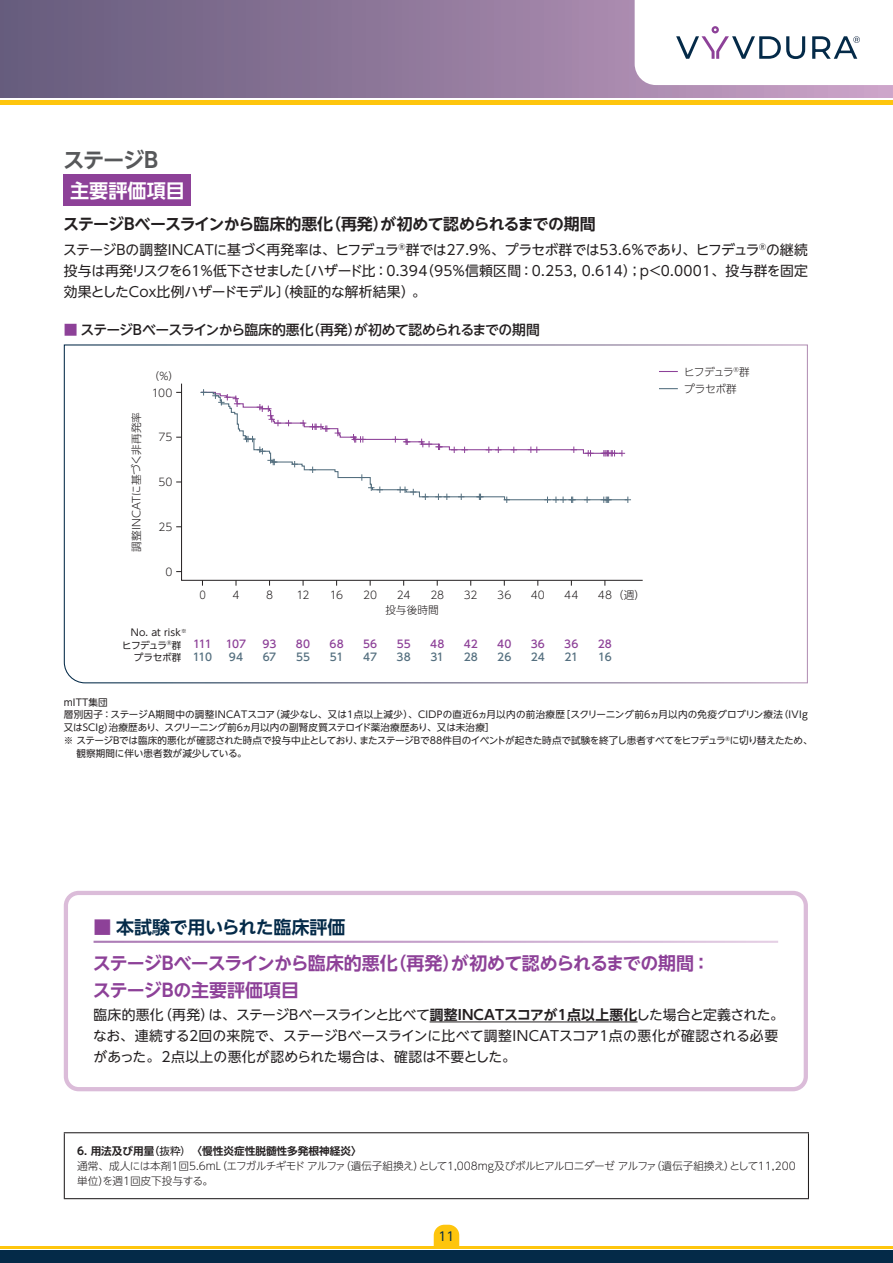
<style>
.page{position:relative;width:893px;height:1263px;background:#fff}
.page>*{position:absolute;margin:0;border:0;box-sizing:border-box;transform-origin:0 0}
.t1{font:700 21.3px "UD Shin Go NT Pro De";letter-spacing:-.055em;color:#57585a}
.t2{font:700 19.2px "UD Shin Go NT Pro De";color:#fff}
.t3{font:700 18px/36.2px "UD Shin Go NT Pro De";letter-spacing:-.02em;color:#8d4198}
.t4{font:700 15.9px "UD Shin Go NT Pro De";letter-spacing:-.04em;color:#231f20}
.t5{font:13.8px/21.3px "UD Shin Go NT Pro";letter-spacing:.015em;color:#231f20;text-align:justify}
.t6{font:500 13.8px "UD Shin Go NT Pro";letter-spacing:-.045em;color:#231f20}
.t7{font:12.15px "UD Shin Go NT Pro";color:#042a48}
.t8{font:300 10.65px/14.9px "UD Shin Go NT Pro";letter-spacing:-.03em;color:#231f20}
.t9{font:300 10.65px "UD Shin Go Pro";letter-spacing:-.005em;color:#231f20}
.t10{font:700 10.65px "UD Shin Go NT Pro De";color:#231f20}
.t11{font:500 10.65px "UD Shin Go Pro";letter-spacing:.005em;color:#8d4198}
.t12{font:500 10.65px "UD Shin Go Pro";letter-spacing:-.035em;color:#546f7f}
.t13{font:300 10.65px/17.1px "UD Shin Go Pro";letter-spacing:-.035em;color:#231f20}
.t14{font:300 10.65px "UD Shin Go Pro";letter-spacing:-.005em;color:#231f20;scale:.92 1}
.t15{font:300 10.35px "UD Shin Go Pro";color:#231f20}
.t16{font:9.6px "UD Shin Go NT Pro";letter-spacing:.03em;color:#231f20}
.t17{font:9.6px "UD Shin Go NT Pro";letter-spacing:-.035em;color:#231f20}
.t18{font:9.6px "UD Shin Go NT Pro";color:#231f20}
.t19{font:9.6px "UD Shin Go Pro";letter-spacing:-.01em;color:#231f20}
.s1{color:#8d4198}
.s2{color:#042a48}
.s3{font-family:"UD Shin Go NT Pro De";font-weight:700}
.s4{font-family:"UD Shin Go NT Pro";font-weight:500}
.s5{font-family:"UD Shin Go NT Pro";font-weight:400}
</style>
<div class="page">
<div style="left:0;top:1250px;width:893px;height:13px;background:#042a48"></div>
<hr style="left:0;top:1246px;width:893px;height:2px;background:#fec50d">
<div style="left:0;top:0;width:893px;height:98px;background:linear-gradient(to right,#63597a,#cba2c7)"></div>
<hr style="left:0;top:100px;width:893px;height:4px;background:#fec50d">
<svg style="left:434px;top:1225px;width:25px;height:21px"></svg>
<svg style="left:635px;top:0;width:258px;height:85px"></svg>
<hr style="left:64px;top:1132px;width:745px;height:1px;background:#231f20">
<hr style="left:64px;top:1133px;width:1px;height:65px;background:#231f20">
<hr style="left:808px;top:1133px;width:1px;height:65px;background:#231f20">
<hr style="left:64px;top:1198px;width:745px;height:1px;background:#231f20">
<div style="left:64px;top:174px;width:127px;height:32px;background:#8d4198"></div>
<svg style="left:63px;top:344px;width:745px;height:340px"></svg>
<div style="left:64px;top:891px;width:744px;height:200px;border:4px solid #dbbcd9;border-radius:13px"></div>
<hr style="left:430px;top:1021px;width:207px;height:1px;background:#231f20">
<h1 class="t1" style="left:63px;top:142px;width:97px">ステージB</h1>
<h2 class="t2" style="left:70px;top:175px;width:116px">主要評価項目</h2>
<p class="t4" style="left:63px;top:211px;width:534px">ステージBベースラインから臨床的悪化（再発）が初めて認められるまでの期間</p>
<p class="t5" style="left:63px;top:238px;width:746px">ステージBの調整INCATに基づく再発率は、ヒフデュラ<sup>®</sup>群では27.9％、プラセボ群では53.6％であり、ヒフデュラ<sup>®</sup>の継続投与は再発リスクを61％低下させました〔ハザード比：0.394（95％信頼区間：0.253, 0.614）；p＜0.0001、投与群を固定効果としたCox比例ハザードモデル〕（検証的な解析結果）。</p>
<p class="t6" style="left:64px;top:319px;width:478px"><span class="s1">■</span> ステージBベースラインから臨床的悪化（再発）が初めて認められるまでの期間</p>
<p class="t9" style="left:128px;top:552px;width:141px;rotate:-90deg">調整INCATに基づく非再発率</p>
<p class="t15" style="left:149px;top:368px;width:32px">（％）</p>
<p class="t9" style="left:152px;top:384px;width:22px">100</p>
<p class="t9" style="left:159px;top:429px;width:15px">75</p>
<p class="t9" style="left:158px;top:473px;width:16px">50</p>
<p class="t9" style="left:158px;top:518px;width:16px">25</p>
<p class="t9" style="left:166px;top:563px;width:9px">0</p>
<p class="t19" style="left:131px;top:624px;width:57px">No. at risk<sup>※</sup></p>
<p class="t19" style="left:122px;top:637px;width:61px">ヒフデュラ<sup>®</sup>群</p>
<p class="t19" style="left:134px;top:650px;width:49px">プラセボ群</p>
<p class="t14" style="left:199px;top:586px;width:9px">0</p>
<p class="t9" style="left:232px;top:586px;width:9px">4</p>
<p class="t9" style="left:266px;top:586px;width:9px">8</p>
<p class="t9" style="left:296px;top:586px;width:15px">12</p>
<p class="t9" style="left:330px;top:586px;width:15px">16</p>
<p class="t9" style="left:363px;top:586px;width:15px">20</p>
<p class="t9" style="left:397px;top:586px;width:15px">24</p>
<p class="t9" style="left:430px;top:586px;width:15px">28</p>
<p class="t9" style="left:464px;top:586px;width:15px">32</p>
<p class="t9" style="left:497px;top:586px;width:16px">36</p>
<p class="t9" style="left:531px;top:586px;width:16px">40</p>
<p class="t9" style="left:564px;top:586px;width:16px">44</p>
<p class="t11" style="left:193px;top:635px;width:20px">111</p>
<p class="t12" style="left:193px;top:648px;width:21px">110</p>
<p class="t11" style="left:226px;top:635px;width:22px">107</p>
<p class="t12" style="left:229px;top:648px;width:16px">94</p>
<p class="t11" style="left:263px;top:635px;width:15px">93</p>
<p class="t12" style="left:263px;top:648px;width:15px">67</p>
<p class="t11" style="left:296px;top:635px;width:16px">80</p>
<p class="t12" style="left:296px;top:648px;width:15px">55</p>
<p class="t11" style="left:329px;top:635px;width:16px">68</p>
<p class="t12" style="left:330px;top:648px;width:15px">51</p>
<p class="t9" style="left:385px;top:602px;width:55px">投与後時間</p>
<p class="t11" style="left:363px;top:635px;width:16px">56</p>
<p class="t12" style="left:363px;top:648px;width:15px">47</p>
<p class="t11" style="left:397px;top:635px;width:15px">55</p>
<p class="t12" style="left:397px;top:648px;width:16px">38</p>
<p class="t11" style="left:430px;top:635px;width:16px">48</p>
<p class="t12" style="left:430px;top:648px;width:15px">31</p>
<p class="t11" style="left:464px;top:635px;width:15px">42</p>
<p class="t12" style="left:464px;top:648px;width:16px">28</p>
<p class="t11" style="left:497px;top:635px;width:16px">40</p>
<p class="t12" style="left:497px;top:648px;width:16px">26</p>
<p class="t11" style="left:531px;top:635px;width:16px">36</p>
<p class="t12" style="left:531px;top:648px;width:15px">24</p>
<p class="t11" style="left:564px;top:635px;width:16px">36</p>
<p class="t12" style="left:565px;top:648px;width:15px">21</p>
<p class="t9" style="left:598px;top:586px;width:49px">48（週）</p>
<p class="t11" style="left:598px;top:635px;width:16px">28</p>
<p class="t12" style="left:598px;top:648px;width:15px">16</p>
<p class="t13" style="left:684px;top:363px;width:67px">ヒフデュラ<sup>®</sup>群プラセボ群</p>
<p class="t18" style="left:64px;top:694px;width:46px">mITT集団</p>
<p class="t16" style="left:64px;top:707px;width:746px">層別因子：ステージA期間中の調整INCATスコア（減少なし、又は1点以上減少）、CIDPの直近6ヵ月以内の前治療歴［スクリーニング前6ヵ月以内の免疫グロブリン療法（IVIg</p>
<p class="t18" style="left:64px;top:720px;width:432px">又はSCIg）治療歴あり、スクリーニング前6ヵ月以内の副腎皮質ステロイド薬治療歴あり、又は未治療］</p>
<p class="t17" style="left:64px;top:732px;width:750px">※ ステージBでは臨床的悪化が確認された時点で投与中止としており、またステージBで88件目のイベントが起きた時点で試験を終了し患者すべてをヒフデュラ<sup>®</sup>に切り替えたため、</p>
<p class="t18" style="left:76px;top:745px;width:172px">観察期間に伴い患者数が減少している。</p>
<h3 class="t3" style="left:93px;top:909px;width:619px">■ <span class="s2">本試験で用いられた臨床評価<br></span>ステージBベースラインから臨床的悪化（再発）が初めて認められるまでの期間：</h3>
<h3 class="t3" style="left:93px;top:971px;width:208px">ステージBの主要評価項目</h3>
<p class="t5" style="left:93px;top:1004px;width:692px;text-align:left">臨床的悪化（再発）は、ステージBベースラインと比べて<span class="s3">調整INCATスコアが1点以上悪化</span>した場合と定義された。なお、連続する2回の来院で、ステージBベースラインに比べて調整INCATスコア1点の悪化が確認される必要があった。2点以上の悪化が認められた場合は、確認は不要とした。</p>
<p class="t10" style="left:77px;top:1142px;width:286px">6. 用法及び用量<span class="s4">（</span><span class="s5">抜粋）</span>　〈慢性炎症性脱髄性多発根神経炎〉</p>
<p class="t8" style="left:77px;top:1158px;width:720px">通常、成人には本剤1回5.6mL（エフガルチギモド アルファ（遺伝子組換え）として1,008mg及びボルヒアルロニダーゼ アルファ（遺伝子組換え）として11,200単位）を週1回皮下投与する。</p>
<p class="t7" style="left:438px;top:1227px;width:18px">11</p>
</div>
